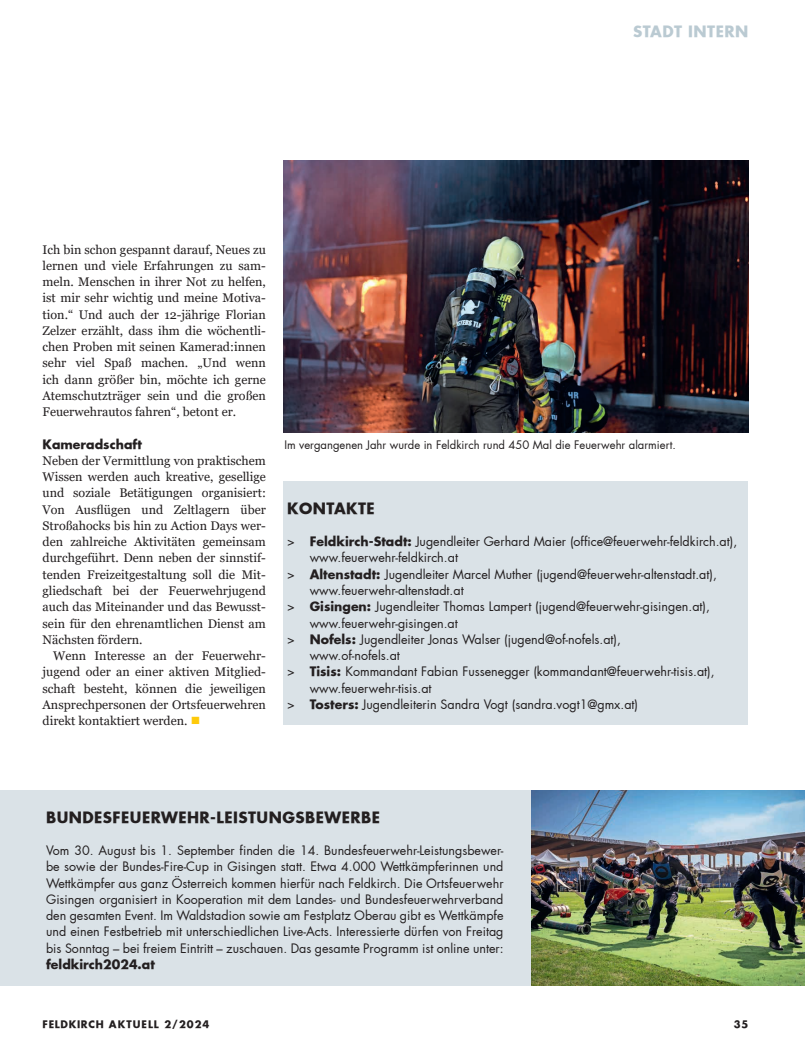
<style>
.page{position:relative;width:805px;height:1053px;background:#fff}
.page>*{position:absolute;margin:0;border:0;box-sizing:border-box;transform-origin:0 0}
.t1{font:700 15px "Futura";letter-spacing:.03em;color:#231f20}
.t2{font:700 15px "Futura";letter-spacing:.03em;color:#bacad2}
.t3{font:12.5px/16.2px "Futura";color:#231f20;text-align:justify}
.t4{font:12.5px/16.2px "Georgia";color:#231f20;text-align:justify}
.t5{font:700 12.5px "Futura";color:#231f20}
.t6{font:11.25px "Futura";color:#231f20}
.t7{font:700 10px "Futura";letter-spacing:.085em;color:#231f20}
.s1{color:#feca0a}
.s2{font-weight:700}
</style>
<div class="page">
<div style="left:283px;top:481px;width:465px;height:244px;background:#dae2e7"></div>
<img style="left:283px;top:161px;width:465px;height:271px">
<img style="left:530px;top:790px;width:274px;height:195px">
<div style="left:43px;top:790px;width:464px;height:195px;background:#dae2e7"></div>
<div style="left:507px;top:790px;width:23px;height:195px;background:#dae2e7"></div>
<div style="left:0;top:790px;width:43px;height:195px;background:#dae2e7"></div>
<p class="t2" style="left:632px;top:21px;width:117px">STADT INTERN</p>
<p class="t4" style="left:43px;top:241px;width:225px">Ich bin schon gespannt darauf, Neues zu lernen und viele Erfahrungen zu sam&shy;meln. Menschen in ihrer Not zu helfen, ist mir sehr wichtig und meine Motiva&shy;tion.“ Und auch der 12-jährige Florian Zelzer erzählt, dass ihm die wöchentli&shy;chen Proben mit seinen Kamerad:innen sehr viel Spaß machen. „Und wenn ich dann größer bin, möchte ich gerne Atemschutzträger sein und die großen Feuerwehrautos fahren“, betont er.</p>
<p class="t5" style="left:43px;top:435px;width:101px">Kameradschaft</p>
<p class="t4" style="left:43px;top:452px;width:225px">Neben der Vermittlung von praktischem Wissen werden auch kreative, gesellige und soziale Betätigungen organisiert:<br>Von Ausflügen und Zeltlagern über Stroßahocks bis hin zu Action Days wer&shy;den zahlreiche Aktivitäten gemeinsam durchgeführt. Denn neben der sinnstif&shy;tenden Freizeitgestaltung soll die Mit&shy;gliedschaft bei der Feuerwehrjugend auch das Miteinander und das Bewusst&shy;sein für den ehrenamtlichen Dienst am Nächsten fördern.</p>
<p class="t4" style="left:43px;top:647px;width:225px;text-indent:11px">Wenn Interesse an der Feuerwehr&shy;jugend oder an einer aktiven Mitglied&shy;schaft besteht, können die jeweiligen Ansprechpersonen der Ortsfeuerwehren direkt kontaktiert werden. <span class="s1">■</span></p>
<p class="t6" style="left:284px;top:437px;width:393px">Im vergangenen Jahr wurde in Feldkirch rund 450 Mal die Feuerwehr alarmiert.</p>
<p class="t1" style="left:287px;top:498px;width:89px">KONTAKTE</p>
<p class="t3" style="left:287px;top:533px;width:451px">&gt; <span class="s2">Feldkirch-Stadt:</span> Jugendleiter Gerhard Maier (office@feuerwehr-feldkirch.at),</p>
<p class="t3" style="left:310px;top:550px;width:150px">www.feuerwehr-feldkirch.at</p>
<p class="t3" style="left:287px;top:566px;width:431px">&gt; <span class="s2">Altenstadt:</span> Jugendleiter Marcel Muther (jugend@feuerwehr-altenstadt.at),</p>
<p class="t3" style="left:310px;top:582px;width:155px">www.feuerwehr-altenstadt.at</p>
<p class="t3" style="left:287px;top:598px;width:424px">&gt; <span class="s2">Gisingen:</span> Jugendleiter Thomas Lampert (jugend@feuerwehr-gisingen.at),</p>
<p class="t3" style="left:310px;top:615px;width:149px">www.feuerwehr-gisingen.at</p>
<p class="t3" style="left:287px;top:631px;width:335px">&gt; <span class="s2">Nofels:</span> Jugendleiter Jonas Walser (jugend@of-nofels.at),</p>
<p class="t3" style="left:310px;top:647px;width:92px">www.of-nofels.at</p>
<p class="t3" style="left:287px;top:663px;width:429px">&gt; <span class="s2">Tisis:</span> Kommandant Fabian Fussenegger (kommandant@feuerwehr-tisis.at),</p>
<p class="t3" style="left:310px;top:680px;width:123px">www.feuerwehr-tisis.at</p>
<p class="t3" style="left:287px;top:696px;width:352px">&gt; <span class="s2">Tosters:</span> Jugendleiterin Sandra Vogt (sandra.vogt1@gmx.at)</p>
<p class="t1" style="left:46px;top:807px;width:335px">BUNDESFEUERWEHR-LEISTUNGSBEWERBE</p>
<p class="t3" style="left:46px;top:842px;width:459px">Vom 30. August bis 1. September finden die 14. Bundesfeuerwehr-Leistungsbewer&shy;be sowie der Bundes-Fire-Cup in Gisingen statt. Etwa 4.000 Wettkämpferinnen und Wettkämpfer aus ganz Österreich kommen hierfür nach Feldkirch. Die Ortsfeuerwehr Gisingen organisiert in Kooperation mit dem Landes- und Bundesfeuerwehrverband den gesamten Event. Im Waldstadion sowie am Festplatz Oberau gibt es Wettkämpfe und einen Festbetrieb mit unterschiedlichen Live-Acts. Interessierte dürfen von Freitag bis Sonntag – bei freiem Eintritt – zuschauen. Das gesamte Programm ist online unter:</p>
<p class="t5" style="left:46px;top:955px;width:110px">feldkirch2024.at</p>
<p class="t7" style="left:43px;top:1017px;width:168px">FELDKIRCH AKTUELL 2/2024</p>
<p class="t7" style="left:733px;top:1017px;width:16px">35</p>
</div>
